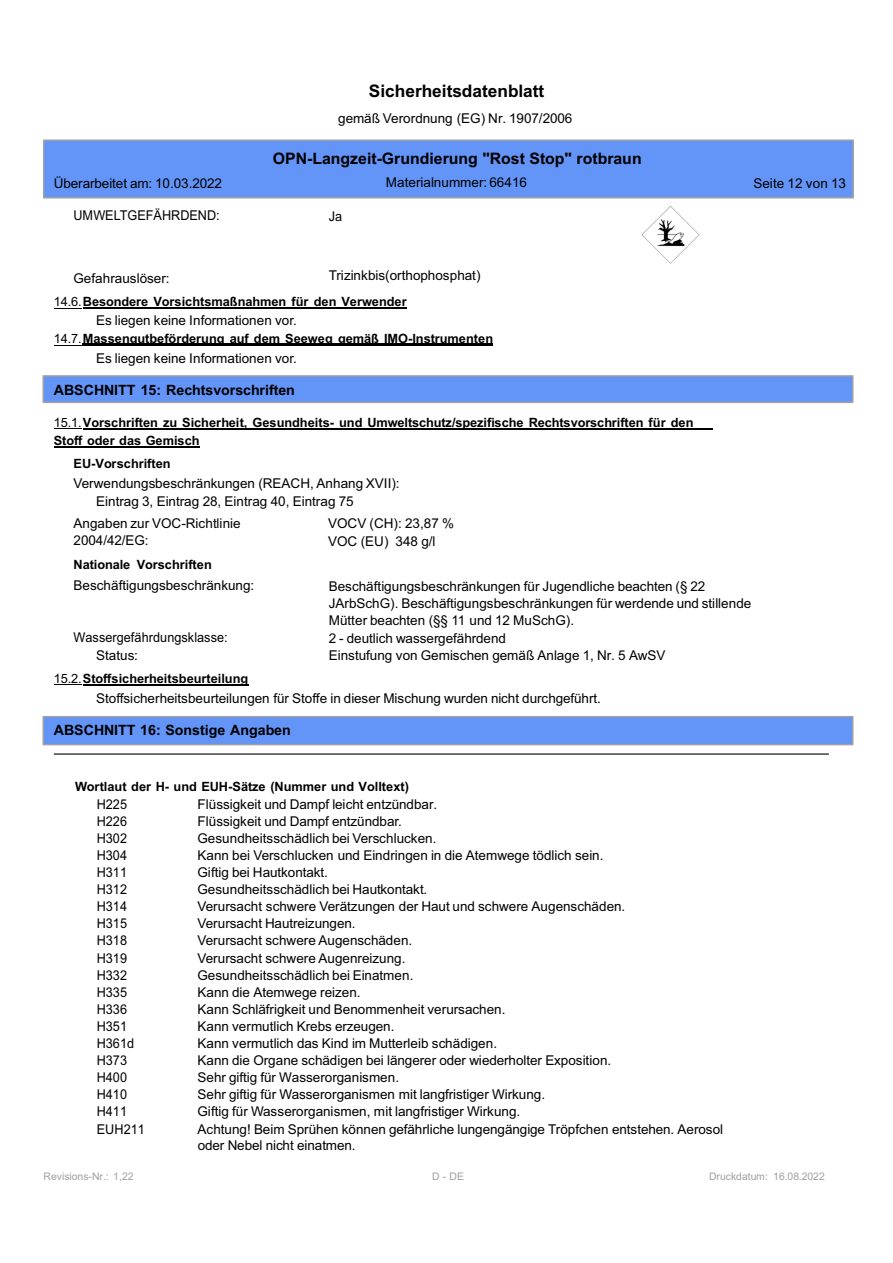
<style>
.page{position:relative;width:893px;height:1263px;background:#fff}
.page>*{position:absolute;margin:0;border:0;box-sizing:border-box;transform-origin:0 0}
.t1{font:700 17.25px "Arial";color:#000}
.t2{font:700 15.9px "Arial";color:#000}
.t3{font:700 14.25px "Arial";color:#000}
.t4{font:13.5px/17.4px "Arial";color:#000}
.t5{font:13.5px/17.4px "Arial";color:#000;scale:.94 1}
.t6{font:700 12.75px/17.9px "Arial";color:#000}
.t7{font:10.5px "Arial";color:#a0a0a0}
.s1{font-weight:400}
</style>
<div class="page">
<svg style="left:43px;top:139px;width:811px;height:60px;fill:#6394f7"></svg>
<svg style="left:54px;top:308px;width:28px;height:1px"></svg>
<hr style="left:83px;top:308px;width:324px;height:1px;background:#000">
<svg style="left:54px;top:345px;width:28px;height:1px"></svg>
<hr style="left:83px;top:343px;width:410px;height:3px;background:#000">
<svg style="left:54px;top:428px;width:28px;height:1px"></svg>
<hr style="left:83px;top:428px;width:630px;height:2px;background:#000">
<hr style="left:54px;top:446px;width:146px;height:1px;background:#000">
<svg style="left:54px;top:684px;width:28px;height:1px"></svg>
<hr style="left:83px;top:684px;width:166px;height:2px;background:#000">
<img style="left:641px;top:205px;width:59px;height:59px">
<hr style="left:54px;top:753px;width:775px;height:2px;background:#000">
<svg style="left:42px;top:716px;width:812px;height:30px"></svg>
<svg style="left:42px;top:375px;width:812px;height:28px"></svg>
<p class="t1" style="left:369px;top:84px;width:177px">Sicherheitsdatenblatt</p>
<p class="t4" style="left:338px;top:111px;width:236px">gemäß Verordnung (EG) Nr. 1907/2006</p>
<p class="t2" style="left:273px;top:153px;width:370px">OPN-Langzeit-Grundierung "Rost Stop" rotbraun</p>
<p class="t4" style="left:386px;top:175px;width:143px">Materialnummer: 66416</p>
<p class="t4" style="left:54px;top:175px;width:170px">Überarbeitet am: 10.03.2022</p>
<p class="t4" style="left:753px;top:175px;width:94px">Seite 12 von 13</p>
<p class="t5" style="left:73px;top:208px;width:157px">UMWELTGEFÄHRDEND:</p>
<p class="t5" style="left:329px;top:209px;width:16px">Ja</p>
<p class="t4" style="left:329px;top:268px;width:153px">Trizinkbis(orthophosphat)</p>
<p class="t6" style="left:54px;top:294px;width:354px"><span class="s1">14.6.</span>Besondere Vorsichtsmaßnahmen für den Verwender</p>
<p class="t4" style="left:96px;top:313px;width:202px">Es liegen keine Informationen vor.</p>
<p class="t6" style="left:54px;top:331px;width:441px"><span class="s1">14.7.</span>Massengutbeförderung auf dem Seeweg gemäß IMO-Instrumenten</p>
<p class="t4" style="left:96px;top:351px;width:202px">Es liegen keine Informationen vor.</p>
<p class="t4" style="left:73px;top:271px;width:98px">Gefahrauslöser:</p>
<p class="t3" style="left:54px;top:384px;width:243px">ABSCHNITT 15: Rechtsvorschriften</p>
<p class="t6" style="left:54px;top:415px;width:641px"><span class="s1">15.1.</span>Vorschriften zu Sicherheit, Gesundheits- und Umweltschutz/spezifische Rechtsvorschriften für den<br>Stoff oder das Gemisch</p>
<p class="t6" style="left:73px;top:456px;width:99px">EU-Vorschriften</p>
<p class="t4" style="left:96px;top:475px;width:305px;line-height:18.3px;text-indent:-23px">Verwendungsbeschränkungen (REACH, Anhang XVII):<br>Eintrag 3, Eintrag 28, Eintrag 40, Eintrag 75</p>
<p class="t4" style="left:73px;top:516px;width:169px">Angaben zur VOC-Richtlinie<br>2004/42/EG:</p>
<p class="t6" style="left:73px;top:556px;width:140px">Nationale Vorschriften</p>
<p class="t4" style="left:73px;top:578px;width:182px">Beschäftigungsbeschränkung:</p>
<p class="t5" style="left:96px;top:630px;width:142px;text-indent:-23px">Wassergefährdungsklasse:<br>Status:</p>
<p class="t6" style="left:54px;top:671px;width:196px"><span class="s1">15.2.</span>Stoffsicherheitsbeurteilung</p>
<p class="t4" style="left:328px;top:516px;width:127px">VOCV (CH): 23,87 %<br>VOC (EU) 348 g/l</p>
<p class="t4" style="left:329px;top:579px;width:424px">Beschäftigungsbeschränkungen für Jugendliche beachten (§ 22<br>JArbSchG). Beschäftigungsbeschränkungen für werdende und stillende Mütter beachten (§§ 11 und 12 MuSchG).<br>2 - deutlich wassergefährdend<br>Einstufung von Gemischen gemäß Anlage 1, Nr. 5 AwSV</p>
<p class="t4" style="left:96px;top:691px;width:506px">Stoffsicherheitsbeurteilungen für Stoffe in dieser Mischung wurden nicht durchgeführt.</p>
<p class="t3" style="left:54px;top:725px;width:238px">ABSCHNITT 16: Sonstige Angaben</p>
<p class="t6" style="left:75px;top:779px;width:335px">Wortlaut der H- und EUH-Sätze (Nummer und Volltext)</p>
<p class="t5" style="left:97px;top:796px;width:34px">H225</p>
<p class="t4" style="left:197px;top:796px;width:241px">Flüssigkeit und Dampf leicht entzündbar.</p>
<p class="t5" style="left:97px;top:814px;width:34px">H226</p>
<p class="t4" style="left:197px;top:814px;width:206px">Flüssigkeit und Dampf entzündbar.</p>
<p class="t5" style="left:97px;top:831px;width:34px">H302</p>
<p class="t4" style="left:197px;top:831px;width:240px">Gesundheitsschädlich bei Verschlucken.</p>
<p class="t5" style="left:97px;top:848px;width:34px">H304</p>
<p class="t4" style="left:197px;top:848px;width:408px">Kann bei Verschlucken und Eindringen in die Atemwege tödlich sein.</p>
<p class="t5" style="left:97px;top:865px;width:34px">H311</p>
<p class="t4" style="left:197px;top:865px;width:132px">Giftig bei Hautkontakt.</p>
<p class="t5" style="left:97px;top:882px;width:34px">H312</p>
<p class="t4" style="left:197px;top:882px;width:231px">Gesundheitsschädlich bei Hautkontakt.</p>
<p class="t5" style="left:97px;top:899px;width:34px">H314</p>
<p class="t4" style="left:197px;top:899px;width:429px">Verursacht schwere Verätzungen der Haut und schwere Augenschäden.</p>
<p class="t5" style="left:97px;top:916px;width:34px">H315</p>
<p class="t4" style="left:197px;top:916px;width:160px">Verursacht Hautreizungen.</p>
<p class="t5" style="left:97px;top:933px;width:34px">H318</p>
<p class="t4" style="left:197px;top:933px;width:216px">Verursacht schwere Augenschäden.</p>
<p class="t5" style="left:97px;top:950px;width:34px">H319</p>
<p class="t4" style="left:197px;top:950px;width:210px">Verursacht schwere Augenreizung.</p>
<p class="t5" style="left:97px;top:967px;width:34px">H332</p>
<p class="t4" style="left:197px;top:967px;width:217px">Gesundheitsschädlich bei Einatmen.</p>
<p class="t5" style="left:97px;top:984px;width:34px">H335</p>
<p class="t4" style="left:197px;top:984px;width:165px">Kann die Atemwege reizen.</p>
<p class="t5" style="left:97px;top:1002px;width:34px">H336</p>
<p class="t4" style="left:197px;top:1002px;width:310px">Kann Schläfrigkeit und Benommenheit verursachen.</p>
<p class="t5" style="left:97px;top:1019px;width:34px">H351</p>
<p class="t4" style="left:197px;top:1019px;width:198px">Kann vermutlich Krebs erzeugen.</p>
<p class="t5" style="left:97px;top:1036px;width:41px">H361d</p>
<p class="t4" style="left:197px;top:1036px;width:301px">Kann vermutlich das Kind im Mutterleib schädigen.</p>
<p class="t5" style="left:97px;top:1053px;width:34px">H373</p>
<p class="t4" style="left:197px;top:1053px;width:415px">Kann die Organe schädigen bei längerer oder wiederholter Exposition.</p>
<p class="t5" style="left:97px;top:1070px;width:34px">H400</p>
<p class="t4" style="left:197px;top:1070px;width:203px">Sehr giftig für Wasserorganismen.</p>
<p class="t5" style="left:97px;top:1087px;width:34px">H410</p>
<p class="t4" style="left:197px;top:1087px;width:349px">Sehr giftig für Wasserorganismen mit langfristiger Wirkung.</p>
<p class="t5" style="left:97px;top:1104px;width:34px">H411</p>
<p class="t4" style="left:197px;top:1104px;width:324px">Giftig für Wasserorganismen, mit langfristiger Wirkung.</p>
<p class="t5" style="left:97px;top:1121px;width:53px">EUH211</p>
<p class="t4" style="left:197px;top:1121px;width:527px;line-height:17px">Achtung! Beim Sprühen können gefährliche lungengängige Tröpfchen entstehen. Aerosol oder Nebel nicht einatmen.</p>
<p class="t7" style="left:44px;top:1173px;width:91px">Revisions-Nr.: 1,22</p>
<p class="t7" style="left:432px;top:1173px;width:33px">D-DE</p>
<p class="t7" style="left:709px;top:1173px;width:117px">Druckdatum: 16.08.2022</p>
</div>
